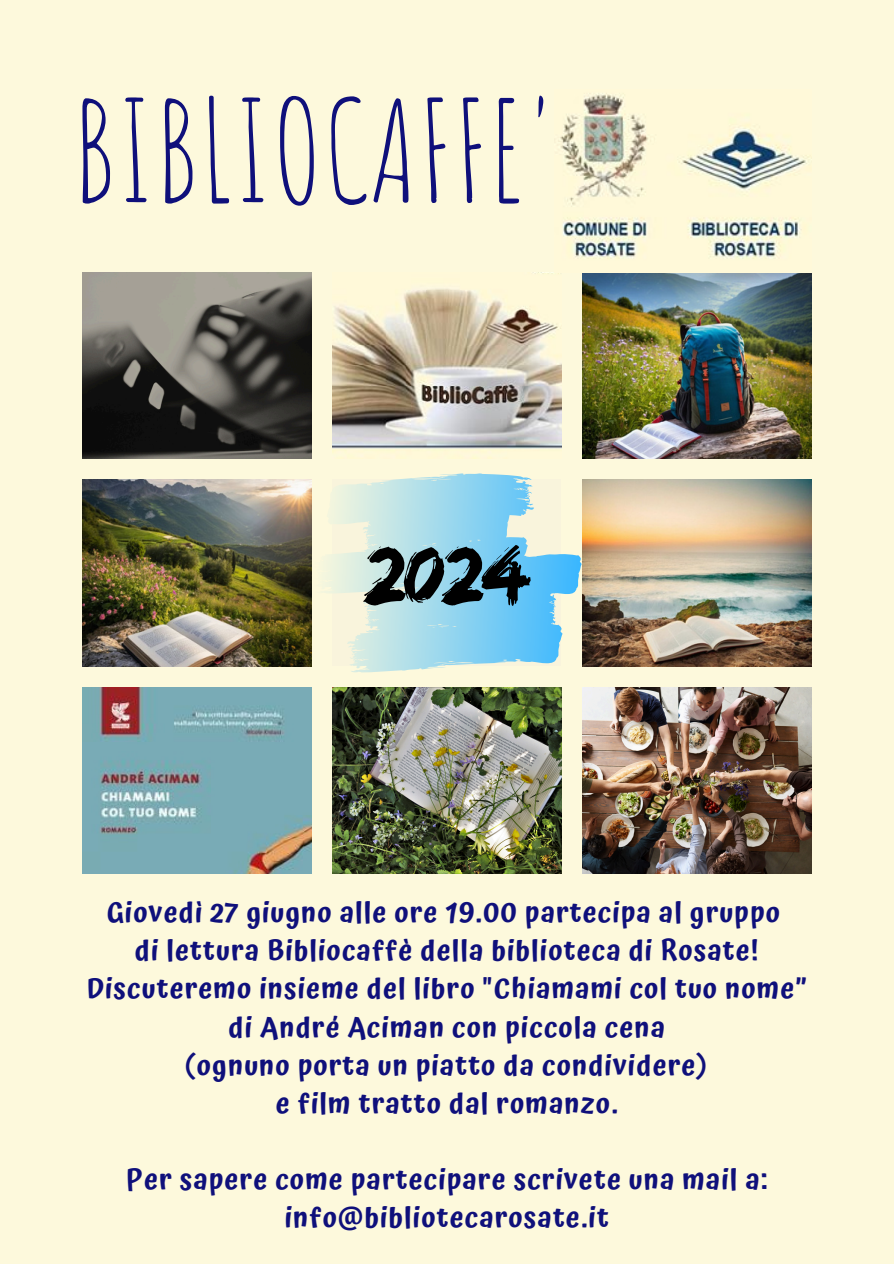
<style>
.page{position:relative;width:894px;height:1264px;background:#fff}
.page>*{position:absolute;margin:0;border:0;box-sizing:border-box;transform-origin:0 0}
.t1{font:139.2px "Amatic SC";color:#0f107b}
.t2{font:82.5px "Edo";color:#000}
.t3{font:600 27.9px/38.1px "Atma";letter-spacing:.04em;color:#0f107b;text-align:center}
</style>
<div class="page">
<div style="left:0;top:0;width:893px;height:1263px;background:#fdf9dc"></div>
<img style="left:83px;top:272px;width:228px;height:186px">
<img style="left:332px;top:272px;width:229px;height:186px">
<img style="left:582px;top:273px;width:228px;height:185px">
<img style="left:83px;top:479px;width:228px;height:187px">
<img style="left:582px;top:479px;width:228px;height:187px">
<img style="left:83px;top:687px;width:228px;height:186px">
<img style="left:332px;top:687px;width:229px;height:186px">
<img style="left:582px;top:687px;width:228px;height:186px">
<svg style="left:325px;top:473px;width:256px;height:199px"></svg>
<img style="left:554px;top:93px;width:256px;height:180px">
<h1 class="t1" style="left:72px;top:61px;width:485px">BIBLIOCAFFE'</h1>
<p class="t2" style="left:365px;top:525px;width:164px">2024</p>
<h2 class="t3" style="left:107px;top:893px;width:674px">Giovedì 27 giugno alle ore 19.00 partecipa al gruppo</h2>
<p class="t3" style="left:135px;top:931px;width:625px">di lettura Bibliocaffè della biblioteca di Rosate!</p>
<p class="t3" style="left:87px;top:969px;width:720px">Discuteremo insieme del libro "Chiamami col tuo nome” di André Aciman con piccola cena</p>
<p class="t3" style="left:185px;top:1045px;width:523px">(ognuno porta un piatto da condividere)</p>
<p class="t3" style="left:276px;top:1083px;width:343px">e film tratto dal romanzo.</p>
<p class="t3" style="left:126px;top:1160px;width:642px">Per sapere come partecipare scrivete una mail a: info@bibliotecarosate.it</p>
</div>
